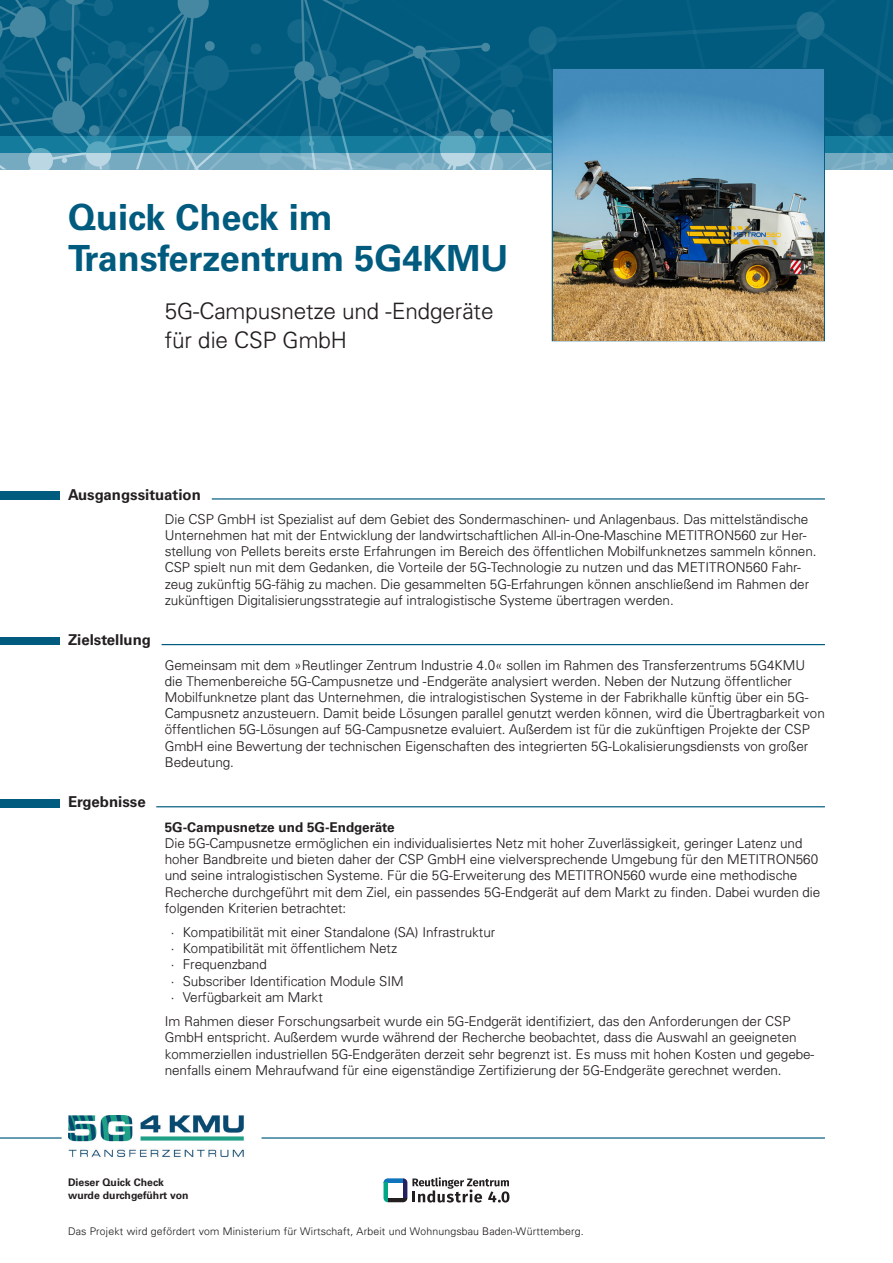
<style>
.page{position:relative;width:893px;height:1263px;background:#fff}
.page>*{position:absolute;margin:0;border:0;box-sizing:border-box;transform-origin:0 0}
.t1{font:700 36px/40.5px "Univers LT Std";color:#005b7f}
.t2{font:300 22.5px/28.5px "Univers";color:#231f20}
.t3{font:700 15px "Univers LT Std";color:#231f20}
.t4{font:300 13.5px/16.2px "Univers";color:#231f20}
.t5{font:700 13.5px "Univers LT Std";color:#231f20}
.t6{font:300 10.5px "Univers";letter-spacing:.02em;color:#231f20}
.t7{font:700 10.5px "Univers LT Std";color:#231f20}
</style>
<div class="page">
<hr style="left:388px;top:1198px;width:19px;height:4px;background:#231f20">
<hr style="left:403px;top:1178px;width:4px;height:20px;background:#252161">
<svg style="left:383px;top:1178px;width:20px;height:4px"></svg>
<div style="left:383px;top:1182px;width:5px;height:20px;background:#00a786"></div>
<svg style="left:412px;top:1177px;width:97px;height:25px"></svg>
<hr style="left:0;top:1137px;width:62px;height:1px;background:#005b7f">
<img style="left:68px;top:1116px;width:176px;height:41px">
<hr style="left:261px;top:1137px;width:564px;height:1px;background:#005b7f">
<svg style="left:0;top:0;width:893px;height:170px;background:#156a8b"></svg>
<hr style="left:212px;top:498px;width:613px;height:2px;background:#005b7f">
<hr style="left:162px;top:644px;width:663px;height:1px;background:#005b7f">
<hr style="left:156px;top:806px;width:669px;height:1px;background:#005b7f">
<div style="left:0;top:491px;width:60px;height:9px;background:#005b7f"></div>
<div style="left:0;top:637px;width:60px;height:8px;background:#005b7f"></div>
<div style="left:0;top:799px;width:60px;height:8px;background:#005b7f"></div>
<img style="left:553px;top:69px;width:271px;height:271px">
<p class="t1" style="left:68px;top:197px;width:442px">Quick Check im<br>Transferzentrum 5G4KMU</p>
<p class="t2" style="left:165px;top:296px;width:330px">5G-Campusnetze und -Endgeräte für die CSP GmbH</p>
<p class="t3" style="left:68px;top:485px;width:134px">Ausgangssituation</p>
<p class="t3" style="left:68px;top:631px;width:85px">Zielstellung</p>
<p class="t3" style="left:68px;top:793px;width:79px">Ergebnisse</p>
<p class="t4" style="left:165px;top:511px;width:653px">Die CSP GmbH ist Spezialist auf dem Gebiet des Sondermaschinen- und Anlagenbaus. Das mittelständische Unternehmen hat mit der Entwicklung der landwirtschaftlichen All-in-One-Maschine METITRON560 zur Her&shy;stellung von Pellets bereits erste Erfahrungen im Bereich des öffentlichen Mobilfunknetzes sammeln können.<br>CSP spielt nun mit dem Gedanken, die Vorteile der 5G-Technologie zu nutzen und das METITRON560 Fahr&shy;zeug zukünftig 5G-fähig zu machen. Die gesammelten 5G-Erfahrungen können anschließend im Rahmen der zukünftigen Digitalisierungsstrategie auf intralogistische Systeme übertragen werden.</p>
<p class="t4" style="left:165px;top:656px;width:661px">Gemeinsam mit dem »Reutlinger Zentrum Industrie 4.0« sollen im Rahmen des Transferzentrums 5G4KMU die Themenbereiche 5G-Campusnetze und -Endgeräte analysiert werden. Neben der Nutzung öffentlicher Mobilfunknetze plant das Unternehmen, die intralogistischen Systeme in der Fabrikhalle künftig über ein 5G-Campusnetz anzusteuern. Damit beide Lösungen parallel genutzt werden können, wird die Übertragbarkeit von öffentlichen 5G-Lösungen auf 5G-Campusnetze evaluiert. Außerdem ist für die zukünftigen Projekte der CSP GmbH eine Bewertung der technischen Eigenschaften des integrierten 5G-Lokalisierungsdiensts von großer Bedeutung.</p>
<p class="t5" style="left:165px;top:819px;width:231px">5G-Campusnetze und 5G-Endgeräte</p>
<p class="t4" style="left:165px;top:835px;width:657px">Die 5G-Campusnetze ermöglichen ein individualisiertes Netz mit hoher Zuverlässigkeit, geringer Latenz und hoher Bandbreite und bieten daher der CSP GmbH eine vielversprechende Umgebung für den METITRON560 und seine intralogistischen Systeme. Für die 5G-Erweiterung des METITRON560 wurde eine methodische Recherche durchgeführt mit dem Ziel, ein passendes 5G-Endgerät auf dem Markt zu finden. Dabei wurden die folgenden Kriterien betrachtet:</p>
<p class="t4" style="left:171px;top:924px;width:326px">• Kompatibilität mit einer Standalone (SA) Infrastruktur</p>
<p class="t4" style="left:171px;top:940px;width:228px">• Kompatibilität mit öffentlichem Netz</p>
<p class="t4" style="left:171px;top:956px;width:98px">• Frequenzband</p>
<p class="t4" style="left:171px;top:972px;width:234px">• Subscriber Identification Module SIM</p>
<p class="t4" style="left:171px;top:988px;width:154px">• Verfügbarkeit am Markt</p>
<p class="t4" style="left:165px;top:1013px;width:651px">Im Rahmen dieser Forschungsarbeit wurde ein 5G-Endgerät identifiziert, das den Anforderungen der CSP GmbH entspricht. Außerdem wurde während der Recherche beobachtet, dass die Auswahl an geeigneten kommerziellen industriellen 5G-Endgeräten derzeit sehr begrenzt ist. Es muss mit hohen Kosten und gegebe&shy;nenfalls einem Mehraufwand für eine eigenständige Zertifizierung der 5G-Endgeräte gerechnet werden.</p>
<p class="t7" style="left:68px;top:1176px;width:97px">Dieser Quick Check</p>
<p class="t7" style="left:68px;top:1189px;width:122px">wurde durchgeführt von</p>
<p class="t6" style="left:68px;top:1225px;width:517px">Das Projekt wird gefördert vom Ministerium für Wirtschaft, Arbeit und Wohnungsbau Baden-Württemberg.</p>
</div>
